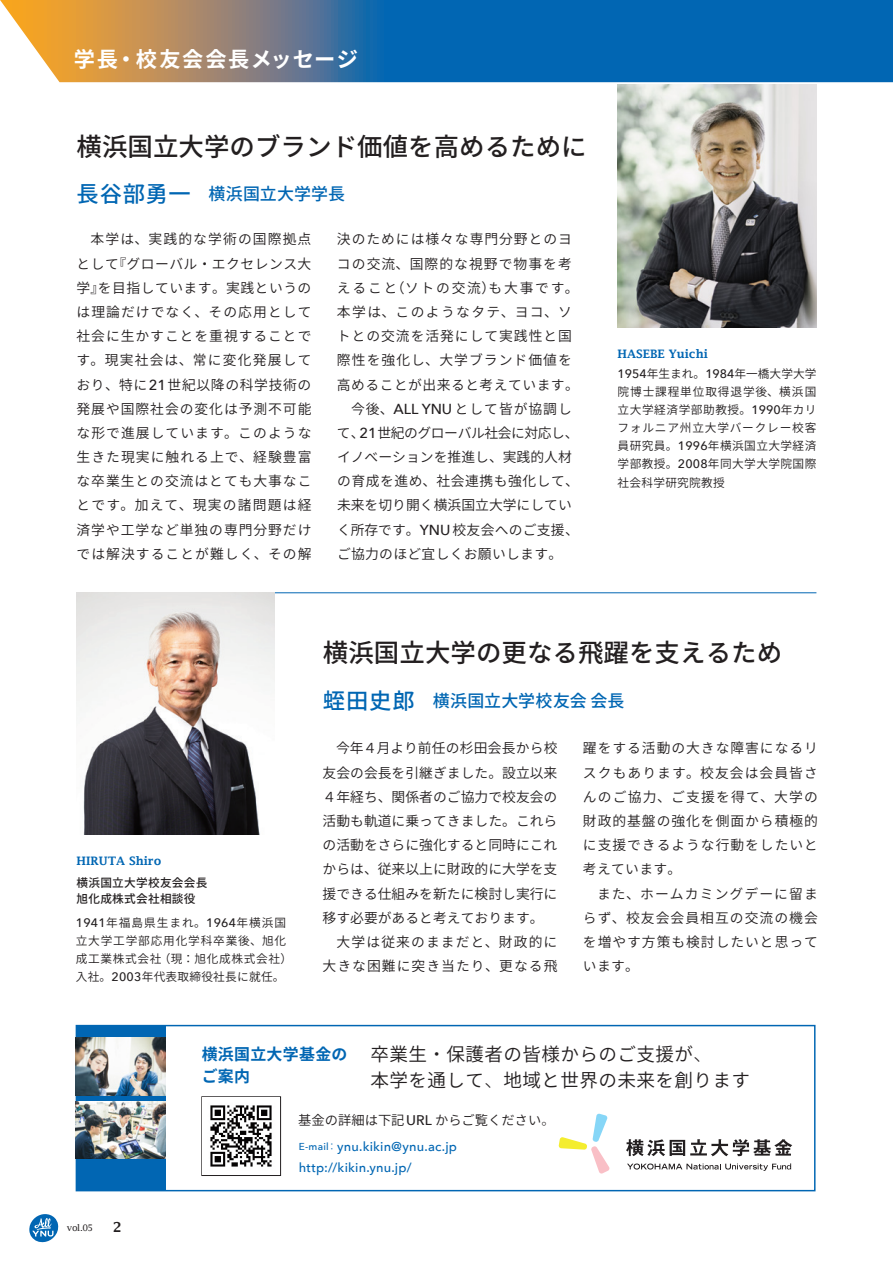
<style>
.page{position:relative;width:893px;height:1263px;background:#fff}
.page>*{position:absolute;margin:0;border:0;box-sizing:border-box;transform-origin:0 0}
.t1{font:500 25.5px "Source Han Sans";color:#231f20}
.t2{font:700 21.3px "Source Han Sans";letter-spacing:.065em;color:#fff}
.t3{font:18.6px/25.7px "Source Han Sans";letter-spacing:.02em;color:#231f20}
.t4{font:500 16.95px "Source Han Sans";letter-spacing:.005em;color:#0166b3}
.t5{font:700 15.9px/21.9px "Source Han Sans";letter-spacing:.02em;color:#0166b3}
.t6{font:13.8px/24.2px "Source Han Sans";letter-spacing:.065em;color:#231f20;text-align:justify}
.t7{font:13.8px/24.2px "Source Han Sans";letter-spacing:.04em;color:#231f20}
.t8{font:13.8px/24.2px "Source Han Sans";color:#231f20}
.t9{font:600 13.8px "Lucida Fax";color:#231f20}
.t10{font:13.35px "Source Han Sans";color:#231f20}
.t11{font:500 12.9px/21.5px "Avenir Next";letter-spacing:.015em;color:#0166b3}
.t12{font:11.7px/18px "Source Han Sans";letter-spacing:.055em;color:#231f20;text-align:justify}
.t13{font:600 11.7px "Lucida Fax";color:#0166b3}
.t14{font:500 11.7px/15.9px "Source Han Sans";letter-spacing:.02em;color:#231f20}
.t15{font:9px "Lucida Fax";color:#231f20}
.s1{font-size:22.35px}
.s2{font-family:"Avenir Next";font-weight:500;font-size:14.55px}
.s3{font-family:"Avenir Next";font-weight:500;font-size:12.3px}
.s4{font-weight:300}
.s5{font-family:"Avenir Next";font-weight:500;font-size:13.95px}
.s6{font-size:10.05px}
.s7{font-family:"Source Han Sans";font-weight:300;font-size:9.6px}
</style>
<div class="page">
<svg style="left:0;top:0;width:893px;height:82px;background:#457799"></svg>
<svg style="left:29px;top:1214px;width:30px;height:29px"></svg>
<img style="left:618px;top:85px;width:198px;height:242px">
<hr style="left:77px;top:592px;width:739px;height:1px;background:#0166b3">
<img style="left:76px;top:593px;width:199px;height:242px">
<div style="left:76px;top:1025px;width:739px;height:166px;border:1px solid #0166b3"></div>
<svg style="left:626px;top:1139px;width:166px;height:17px"></svg>
<svg style="left:627px;top:1163px;width:164px;height:8px"></svg>
<svg style="left:558px;top:1113px;width:52px;height:60px"></svg>
<div style="left:202px;top:1096px;width:79px;height:80px;border:1px solid #231f20"></div>
<img style="left:203px;top:1098px;width:69px;height:76px">
<div style="left:76px;top:1025px;width:90px;height:166px;background:#0166b3"></div>
<img style="left:76px;top:1038px;width:90px;height:57px">
<img style="left:76px;top:1101px;width:90px;height:58px">
<h2 class="t2" style="left:74px;top:47px;width:286px">学長・校友会会長メッセージ</h2>
<h1 class="t1" style="left:77px;top:132px;width:512px">横浜国立大学のブランド価値を高めるために</h1>
<p class="t4" style="left:77px;top:184px;width:270px"><span class="s1">長谷部勇一</span>　横浜国立大学学長</p>
<p class="t6" style="left:77px;top:228px;width:236px">　本学は、実践的な学術の国際拠点として『グローバル・エクセレンス大学』を目指しています。実践というのは理論だけでなく、その応用として社会に生かすことを重視することです。現実社会は、常に変化発展しており、特に<span class="s2">21</span>世紀以降の科学技術の発展や国際社会の変化は予測不可能な形で進展しています。このような生きた現実に触れる上で、経験豊富な卒業生との交流はとても大事なことです。加えて、現実の諸問題は経済学や工学など単独の専門分野だけでは解決することが難しく、その解</p>
<p class="t7" style="left:337px;top:228px;width:243px">決のためには様々な専門分野とのヨコの交流、国際的な視野で物事を考えること（ソトの交流）も大事です。本学は、このようなタテ、ヨコ、ソトとの交流を活発にして実践性と国際性を強化し、大学ブランド価値を高めることが出来ると考えています。　今後、<span class="s2">ALL YNU</span>として皆が協調して、<span class="s2">21</span>世紀のグローバル社会に対応し、イノベーションを推進し、実践的人材の育成を進め、社会連携も強化して、未来を切り開く横浜国立大学にしていく所存です。<span class="s2">YNU</span>校友会へのご支援、ご協力のほど宜しくお願いします。</p>
<p class="t13" style="left:618px;top:347px;width:92px">HASEBE Yuichi</p>
<p class="t12" style="left:618px;top:365px;width:200px"><span class="s3">1954</span>年生まれ。<span class="s3">1984</span>年一橋大学大学院博士課程単位取得退学後、横浜国立大学経済学部助教授。<span class="s3">1990</span>年カリフォルニア州立大学バークレー校客員研究員。<span class="s3">1996</span>年横浜国立大学経済学部教授。<span class="s3">2008</span>年同大学大学院国際社会科学研究院教授</p>
<p class="t13" style="left:77px;top:854px;width:86px">HIRUTA Shiro</p>
<p class="t14" style="left:77px;top:875px;width:132px">横浜国立大学校友会会長旭化成株式会社相談役</p>
<p class="t12" style="left:76px;top:914px;width:218px;text-align:left"><span class="s3">1941</span>年福島県生まれ。<span class="s3">1964</span>年横浜国立大学工学部応用化学科卒業後、旭化成工業株式会社（現：旭化成株式会社）入社。<span class="s3">2003</span>年代表取締役社長に就任。</p>
<h1 class="t1" style="left:323px;top:639px;width:461px">横浜国立大学の更なる飛躍を支えるため</h1>
<p class="t4" style="left:323px;top:691px;width:303px"><span class="s1">蛭田史郎</span>　横浜国立大学校友会 会長</p>
<p class="t8" style="left:323px;top:736px;width:236px">　今年４月より前任の杉田会長から校友会の会長を引継ぎました。設立以来<br>４年経ち、関係者のご協力で校友会の活動も軌道に乗ってきました。これらの活動をさらに強化すると同時にこれからは、従来以上に財政的に大学を支援できる仕組みを新たに検討し実行に移す必要があると考えております。　大学は従来のままだと、財政的に大きな困難に突き当たり、更なる飛</p>
<p class="t6" style="left:583px;top:736px;width:236px;text-align:left">躍をする活動の大きな障害になるリスクもあります。校友会は会員皆さんのご協力、ご支援を得て、大学の財政的基盤の強化を側面から積極的に支援できるような行動をしたいと考えています。<br>　また、ホームカミングデーに留まらず、校友会会員相互の交流の機会を増やす方策も検討したいと思っています。</p>
<p class="t5" style="left:202px;top:1043px;width:147px">横浜国立大学基金のご案内</p>
<h3 class="t3" style="left:371px;top:1042px;width:381px">卒業生<span class="s4">・</span>保護者の皆様からのご支援が<span class="s4">、<br></span>本学を通して<span class="s4">、</span>地域と世界の未来を創ります</h3>
<p class="t15" style="left:67px;top:1222px;width:28px">vol.05</p>
<p class="t9" style="left:113px;top:1219px;width:11px">2</p>
<p class="t10" style="left:298px;top:1113px;width:258px">基金の詳細は下記<span class="s5">URL</span> からご覧ください<span class="s4">。</span></p>
<p class="t11" style="left:299px;top:1135px;width:160px"><span class="s6">E-mail</span><span class="s7">：</span>ynu.kikin@ynu.ac.jp http://kikin.ynu.jp/</p>
</div>
